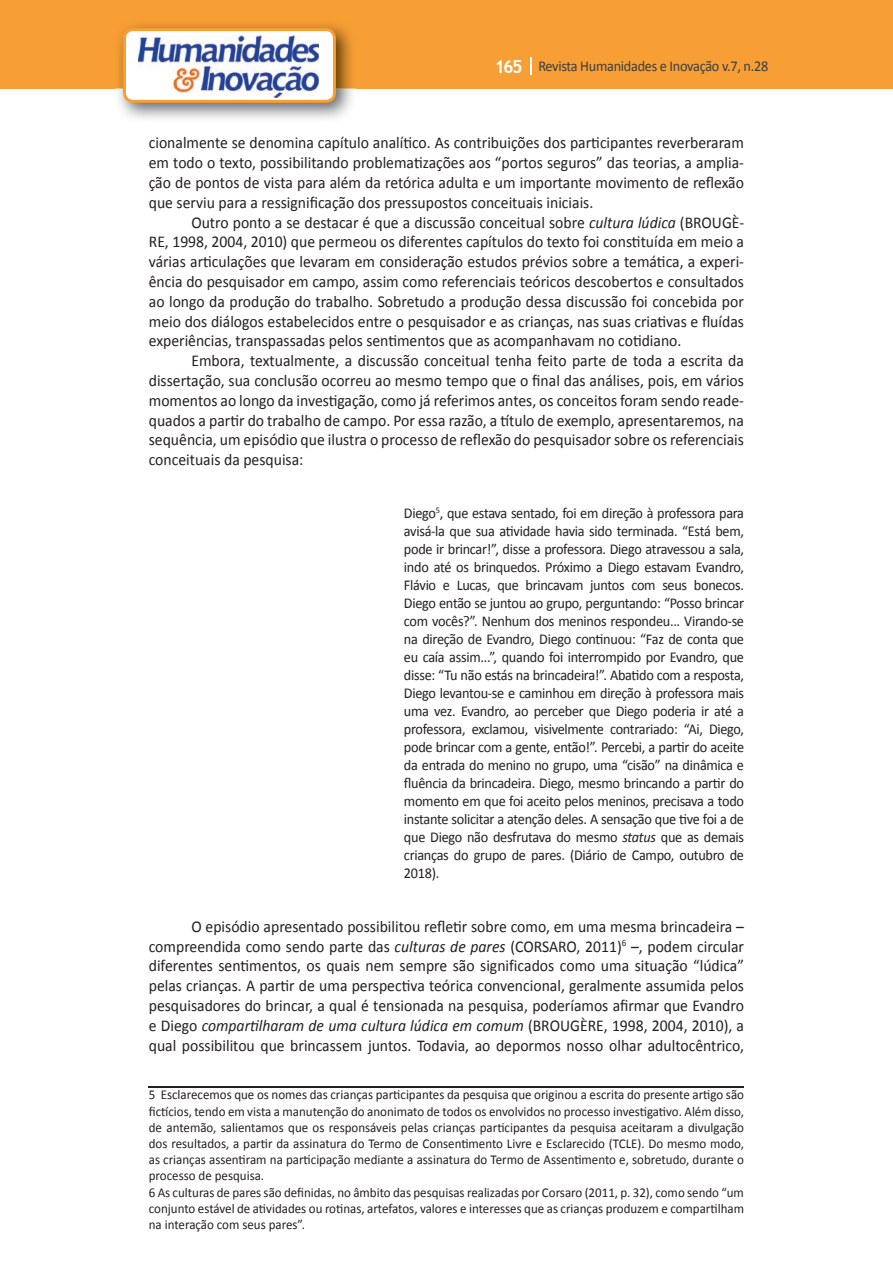
<style>
.page{position:relative;width:893px;height:1263px;background:#fff}
.page>*{position:absolute;margin:0;border:0;box-sizing:border-box;transform-origin:0 0}
.t1{font:16.5px/19.8px "Calibri";color:#231f20;text-align:justify;scale:.95 1}
.t2{font:15px/18px "Calibri";letter-spacing:-.02em;color:#231f20;text-align:justify;scale:.95 1}
.t3{font:15px "Calibri";letter-spacing:-.02em;color:#3e3e3f;scale:.95 1}
.t4{font:13.5px/16.2px "Calibri";color:#231f20;scale:.96 1}
.s1{font-family:"Trebuchet MS";font-weight:700;font-size:18px;color:#fff}
.s2{font-style:italic}
</style>
<div class="page">
<div style="left:0;top:0;width:893px;height:88px;background:#f79e34"></div>
<svg style="left:530px;top:57px;width:2px;height:18px"></svg>
<img style="left:115px;top:24px;width:241px;height:95px">
<svg style="left:123px;top:28px;width:213px;height:75px"></svg>
<hr style="left:149px;top:1087px;width:595px;height:1px;background:#231f20">
<p class="t3" style="left:495px;top:57px;width:290px"><span class="s1">165</span> Revista Humanidades e Inovação v.7, n.28</p>
<p class="t1" style="left:149px;top:133px;width:628px">cionalmente se denomina capítulo analítico. As contribuições dos participantes reverberaram em todo o texto, possibilitando problematizações aos “portos seguros” das teorias, a amplia&shy;ção de pontos de vista para além da retórica adulta e um importante movimento de reflexão que serviu para a ressignificação dos pressupostos conceituais iniciais.</p>
<p class="t1" style="left:149px;top:212px;width:628px;text-indent:43px">Outro ponto a se destacar é que a discussão conceitual sobre <span class="s2">cultura lúdica</span> (BROUGÈ-RE, 1998, 2004, 2010) que permeou os diferentes capítulos do texto foi constituída em meio a várias articulações que levaram em consideração estudos prévios sobre a temática, a experi&shy;ência do pesquisador em campo, assim como referenciais teóricos descobertos e consultados ao longo da produção do trabalho. Sobretudo a produção dessa discussão foi concebida por meio dos diálogos estabelecidos entre o pesquisador e as crianças, nas suas criativas e fluídas experiências, transpassadas pelos sentimentos que as acompanhavam no cotidiano.</p>
<p class="t1" style="left:149px;top:351px;width:628px;text-indent:43px">Embora, textualmente, a discussão conceitual tenha feito parte de toda a escrita da dissertação, sua conclusão ocorreu ao mesmo tempo que o final das análises, pois, em vários momentos ao longo da investigação, como já referimos antes, os conceitos foram sendo reade&shy;quados a partir do trabalho de campo. Por essa razão, a título de exemplo, apresentaremos, na sequência, um episódio que ilustra o processo de reflexão do pesquisador sobre os referenciais conceituais da pesquisa:</p>
<p class="t2" style="left:404px;top:504px;width:360px">Diego<sup>5</sup>, que estava sentado, foi em direção à professora para avisá-la que sua atividade havia sido terminada. “Está bem, pode ir brincar!”, disse a professora. Diego atravessou a sala, indo até os brinquedos. Próximo a Diego estavam Evandro, Flávio e Lucas, que brincavam juntos com seus bonecos.<br>Diego então se juntou ao grupo, perguntando: “Posso brincar com vocês?”. Nenhum dos meninos respondeu... Virando-se na direção de Evandro, Diego continuou: “Faz de conta que eu caía assim...”, quando foi interrompido por Evandro, que disse: “Tu não estás na brincadeira!”. Abatido com a resposta, Diego levantou-se e caminhou em direção à professora mais uma vez. Evandro, ao perceber que Diego poderia ir até a professora, exclamou, visivelmente contrariado: “Ai, Diego, pode brincar com a gente, então!”. Percebi, a partir do aceite da entrada do menino no grupo, uma “cisão” na dinâmica e fluência da brincadeira. Diego, mesmo brincando a partir do momento em que foi aceito pelos meninos, precisava a todo instante solicitar a atenção deles. A sensação que tive foi a de que Diego não desfrutava do mesmo <span class="s2">status</span> que as demais crianças do grupo de pares. (Diário de Campo, outubro de 2018).</p>
<p class="t1" style="left:149px;top:916px;width:628px;text-indent:43px">O episódio apresentado possibilitou refletir sobre como, em uma mesma brincadeira – compreendida como sendo parte das <span class="s2">culturas de pares</span> (CORSARO, 2011)<sup>6</sup> –, podem circular diferentes sentimentos, os quais nem sempre são significados como uma situação “lúdica” pelas crianças. A partir de uma perspectiva teórica convencional, geralmente assumida pelos pesquisadores do brincar, a qual é tensionada na pesquisa, poderíamos afirmar que Evandro e Diego <span class="s2">compartilharam de uma cultura lúdica em comum</span> (BROUGÈRE, 1998, 2004, 2010), a qual possibilitou que brincassem juntos. Todavia, ao depormos nosso olhar adultocêntrico,</p>
<p class="t4" style="left:149px;top:1087px;width:622px">5 Esclarecemos que os nomes das crianças participantes da pesquisa que originou a escrita do presente artigo são fictícios, tendo em vista a manutenção do anonimato de todos os envolvidos no processo investigativo. Além disso, de antemão, salientamos que os responsáveis pelas crianças participantes da pesquisa aceitaram a divulgação dos resultados, a partir da assinatura do Termo de Consentimento Livre e Esclarecido (TCLE). Do mesmo modo, as crianças assentiram na participação mediante a assinatura do Termo de Assentimento e, sobretudo, durante o processo de pesquisa.<br>6 As culturas de pares são definidas, no âmbito das pesquisas realizadas por Corsaro (2011, p. 32), como sendo “um conjunto estável de atividades ou rotinas, artefatos, valores e interesses que as crianças produzem e compartilham na interação com seus pares”.</p>
</div>
